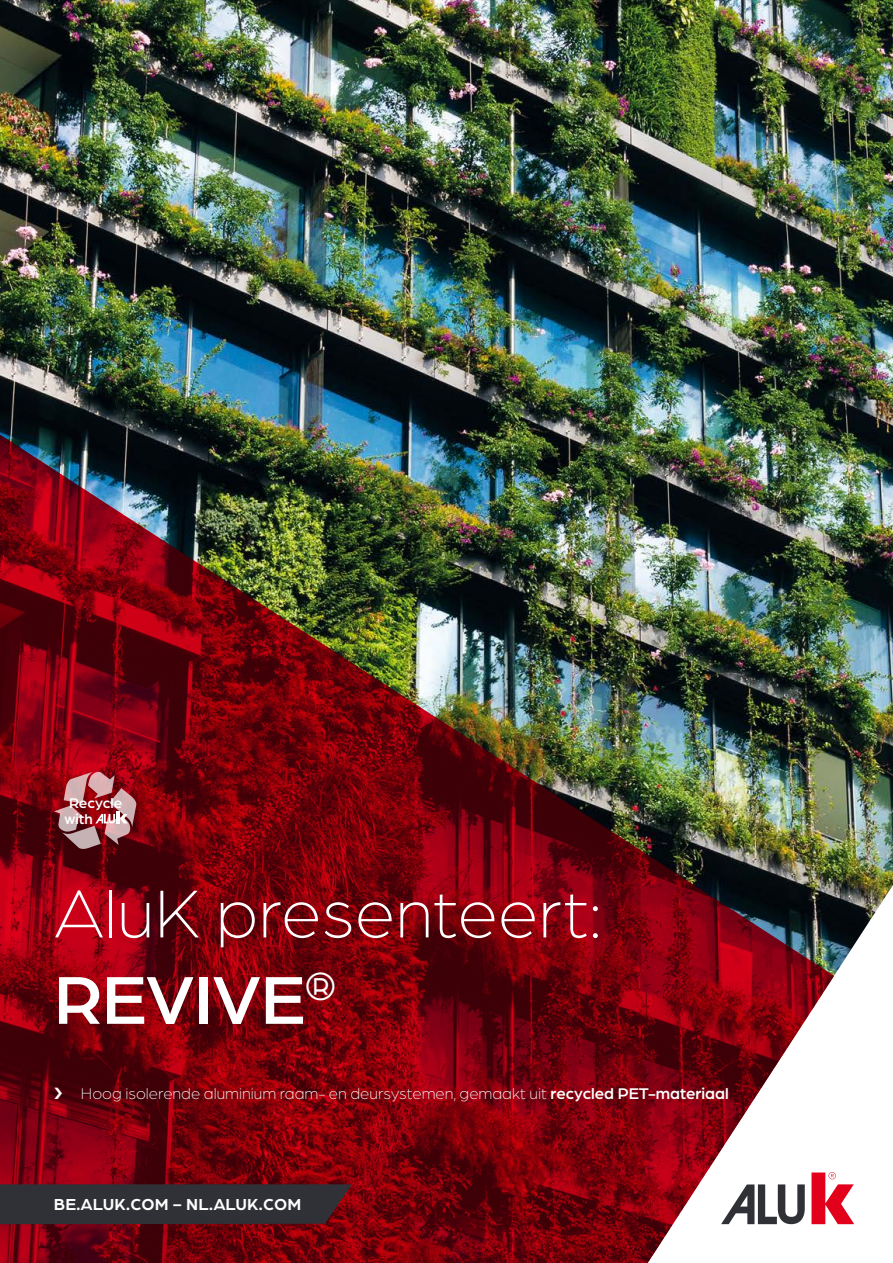
<style>
.page{position:relative;width:893px;height:1263px;background:#fff}
.page>*{position:absolute;margin:0;border:0;box-sizing:border-box;transform-origin:0 0}
.t1{font:300 72px/86.4px "Arboria";color:#fff}
.t2{font:500 19.5px "Arboria";color:#fff}
.t3{font:300 16.5px "Arboria";color:#fff}
.t4{font:500 15px/15.6px "Arboria";color:#fff}
.s1{font-weight:500}
</style>
<div class="page">
<img style="left:0;top:0;width:893px;height:976px">
<img style="left:0;top:398px;width:834px;height:865px">
<svg style="left:721px;top:1184px;width:84px;height:40px"></svg>
<svg style="left:811px;top:1172px;width:43px;height:53px"></svg>
<svg style="left:0;top:1184px;width:352px;height:40px;background:#322e33"></svg>
<svg style="left:54px;top:772px;width:82px;height:77px;background:#a2535a"></svg>
<svg style="left:54px;top:1088px;width:8px;height:11px"></svg>
<p class="t4" style="left:64px;top:794px;width:59px;text-indent:5px">Recycle with</p>
<h1 class="t1" style="left:54px;top:868px;width:549px">AluK presenteert:<br><span class="s1">REVIVE</span><sup>®</sup></h1>
<p class="t3" style="left:81px;top:1083px;width:649px">Hoog isolerende aluminium raam- en deursystemen, gemaakt uit <span class="s1">recycled PET-materiaal</span></p>
<p class="t2" style="left:54px;top:1190px;width:249px">be.aluk.com - nl.aluk.com</p>
</div>
